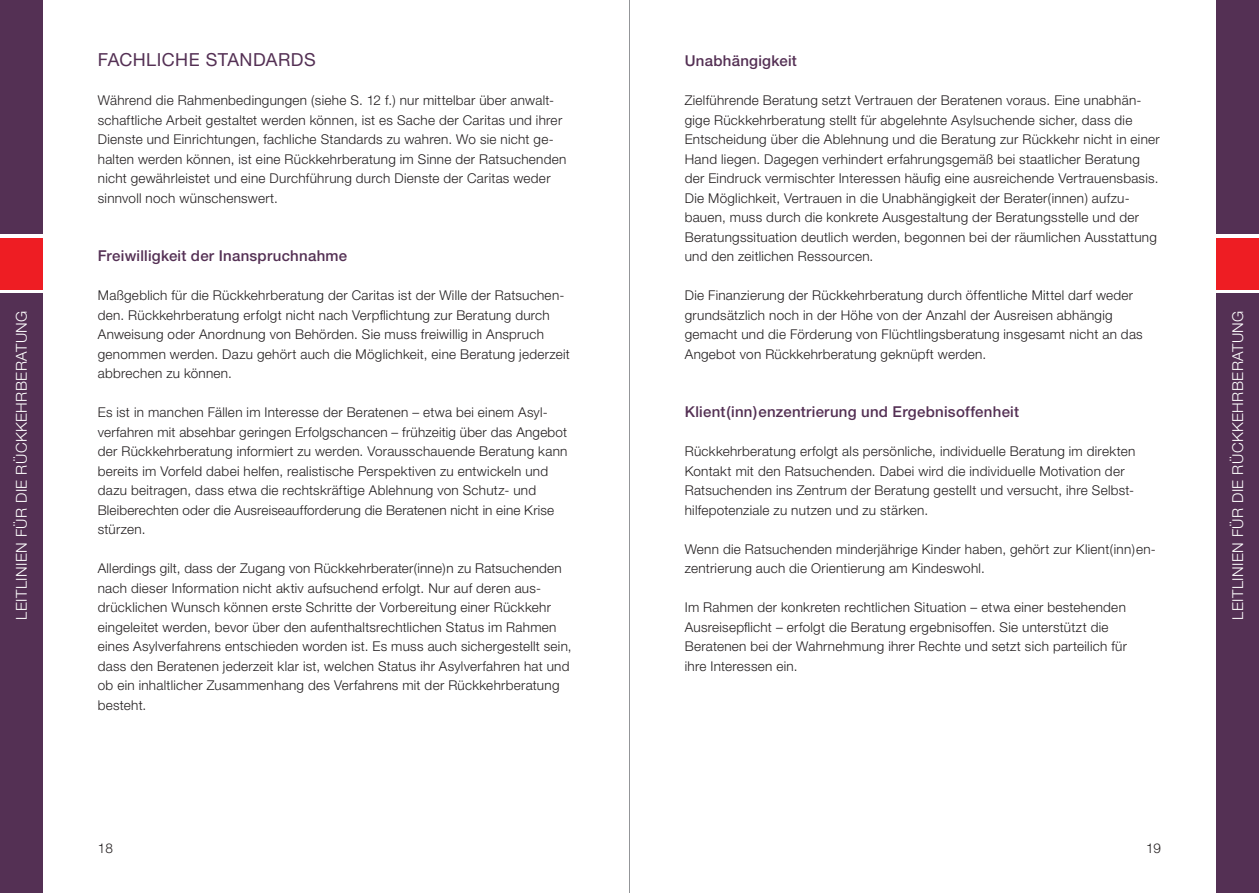
<style>
.page{position:relative;width:1259px;height:893px;background:#fff}
.page>*{position:absolute;margin:0;border:0;box-sizing:border-box;transform-origin:0 0}
.t1{font:18px "Helvetica Neue";letter-spacing:.025em;color:#543054}
.t2{font:500 15px "Helvetica Neue";letter-spacing:.015em;color:#543054}
.t3{font:300 15px "Helvetica Neue";letter-spacing:.03em;color:#fff}
.t4{font:300 13.5px/19.5px "Helvetica Neue";letter-spacing:.02em;color:#231f20}
</style>
<div class="page">
<div style="left:0;top:0;width:43px;height:234px;background:#543054"></div>
<div style="left:0;top:293px;width:43px;height:600px;background:#543054"></div>
<div style="left:0;top:238px;width:43px;height:51px;background:#ee1d23"></div>
<div style="left:1216px;top:0;width:43px;height:234px;background:#543054"></div>
<div style="left:1216px;top:293px;width:43px;height:600px;background:#543054"></div>
<div style="left:1216px;top:238px;width:43px;height:51px;background:#ee1d23"></div>
<hr style="left:629px;top:0;width:1px;height:893px;background:#939598">
<h1 class="t1" style="left:98px;top:49px;width:24px">FACHL</h1>
<h1 class="t1" style="left:157px;top:49px;width:161px">ICH E STANDAR DS</h1>
<p class="t4" style="left:98px;top:90px;width:470px">Während die Rahmenbedingungen (siehe S. 12 f.) nur mittelbar über anwalt&shy;schaftliche Arbeit gestaltet werden können, ist es Sache der Caritas und ihrer Dienste und Einrichtungen, fachliche Standards zu wahren. Wo sie nicht ge&shy;halten werden können, ist eine Rückkehrberatung im Sinne der Ratsuchenden nicht gewährleistet und eine Durchführung durch Dienste der Caritas weder sinnvoll noch wünschenswert.</p>
<p class="t2" style="left:685px;top:52px;width:114px">Unabhängigkeit</p>
<p class="t4" style="left:685px;top:90px;width:476px">Zielführende Beratung setzt Vertrauen der Beratenen voraus. Eine unabhän&shy;gige Rückkehrberatung stellt für abgelehnte Asylsuchende sicher, dass die Entscheidung über die Ablehnung und die Beratung zur Rückkehr nicht in einer Hand liegen. Dagegen verhindert erfahrungsgemäß bei staatlicher Beratung der Eindruck vermischter Interessen häufig eine ausreichende Vertrauensbasis.<br>Die Möglichkeit, Vertrauen in die Unabhängigkeit der Berater(innen) aufzu&shy;bauen, muss durch die konkrete Ausgestaltung der Beratungsstelle und der Beratungssituation deutlich werden, begonnen bei der räumlichen Ausstattung und den zeitlichen Ressourcen.</p>
<p class="t4" style="left:685px;top:285px;width:459px">Die Finanzierung der Rückkehrberatung durch öffentliche Mittel darf weder grundsätzlich noch in der Höhe von der Anzahl der Ausreisen abhängig gemacht und die Förderung von Flüchtlingsberatung insgesamt nicht an das Angebot von Rückkehrberatung geknüpft werden.</p>
<p class="t2" style="left:98px;top:247px;width:251px">Freiwilligkeit der Inanspruchnahme</p>
<p class="t4" style="left:98px;top:285px;width:474px">Maßgeblich für die Rückkehrberatung der Caritas ist der Wille der Ratsuchen&shy;den. Rückkehrberatung erfolgt nicht nach Verpflichtung zur Beratung durch Anweisung oder Anordnung von Behörden. Sie muss freiwillig in Anspruch genommen werden. Dazu gehört auch die Möglichkeit, eine Beratung jederzeit abbrechen zu können.</p>
<p class="t4" style="left:98px;top:402px;width:471px">Es ist in manchen Fällen im Interesse der Beratenen – etwa bei einem Asyl&shy;verfahren mit absehbar geringen Erfolgschancen – frühzeitig über das Angebot der Rückkehrberatung informiert zu werden. Vorausschauende Beratung kann bereits im Vorfeld dabei helfen, realistische Perspektiven zu entwickeln und dazu beitragen, dass etwa die rechtskräftige Ablehnung von Schutz- und Bleiberechten oder die Ausreiseaufforderung die Beratenen nicht in eine Krise stürzen.</p>
<p class="t4" style="left:98px;top:558px;width:475px">Allerdings gilt, dass der Zugang von Rückkehrberater(inne)n zu Ratsuchenden nach dieser Information nicht aktiv aufsuchend erfolgt. Nur auf deren aus&shy;drücklichen Wunsch können erste Schritte der Vorbereitung einer Rückkehr eingeleitet werden, bevor über den aufenthaltsrechtlichen Status im Rahmen eines Asylverfahrens entschieden worden ist. Es muss auch sichergestellt sein, dass den Beratenen jederzeit klar ist, welchen Status ihr Asylverfahren hat und ob ein inhaltlicher Zusammenhang des Verfahrens mit der Rückkehrberatung besteht.</p>
<p class="t3" style="left:12px;top:620px;width:308px;rotate:-90deg">Leitlinien für die Rückkehrberatung</p>
<p class="t3" style="left:1228px;top:620px;width:308px;rotate:-90deg">Leitlinien für die Rückkehrberatung</p>
<p class="t2" style="left:685px;top:403px;width:336px">Klient(inn)enzentrierung und Ergebnisoffenheit</p>
<p class="t4" style="left:685px;top:441px;width:452px">Rückkehrberatung erfolgt als persönliche, individuelle Beratung im direkten Kontakt mit den Ratsuchenden. Dabei wird die individuelle Motivation der Ratsuchenden ins Zentrum der Beratung gestellt und versucht, ihre Selbst&shy;hilfepotenziale zu nutzen und zu stärken.</p>
<p class="t4" style="left:685px;top:539px;width:472px">Wenn die Ratsuchenden minderjährige Kinder haben, gehört zur Klient(inn)en&shy;zentrierung auch die Orientierung am Kindeswohl.</p>
<p class="t4" style="left:685px;top:597px;width:444px">Im Rahmen der konkreten rechtlichen Situation – etwa einer bestehenden Ausreisepflicht – erfolgt die Beratung ergebnisoffen. Sie unterstützt die Beratenen bei der Wahrnehmung ihrer Rechte und setzt sich parteilich für ihre Interessen ein.</p>
<p class="t4" style="left:98px;top:838px;width:17px">18</p>
<p class="t4" style="left:1146px;top:838px;width:17px">19</p>
</div>
